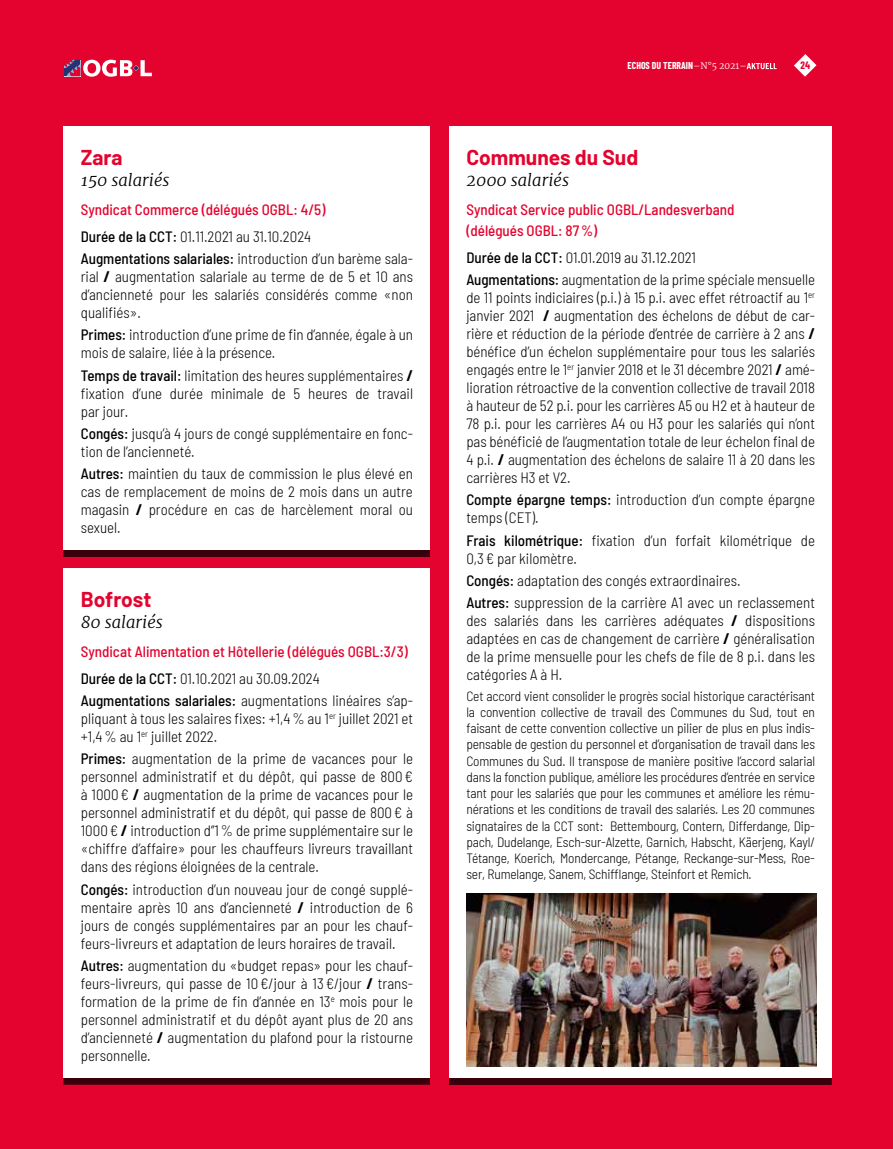
<style>
.page{position:relative;width:893px;height:1149px;background:#fff}
.page>*{position:absolute;margin:0;border:0;box-sizing:border-box;transform-origin:0 0}
.t1{font:700 21px "Barlow";color:#e4032e}
.t2{font:italic 300 16.5px "Merriweather";color:#000}
.t3{font:300 semi-condensed 15px/18px "Barlow";color:#000;text-align:justify}
.t4{font:500 semi-condensed 15px/26.5px "Barlow";color:#e4032e}
.t5{font:300 semi-condensed 13.5px/16.2px "Barlow";letter-spacing:-.01em;color:#000;text-align:justify}
.t6{font:700 10.5px "Barlow Condensed";color:#e4032e}
.t7{font:700 9.75px "Barlow Condensed";color:#fff}
.s1{color:#000}
.s2{font-weight:300;color:#000}
.s3{font-weight:500}
.s4{font-weight:700}
.s5{font-family:"Merriweather";font-weight:300;font-size:9px}
</style>
<div class="page">
<div style="left:0;top:0;width:893px;height:1148px;background:#e4032e"></div>
<svg style="left:64px;top:60px;width:88px;height:17px"></svg>
<svg style="left:794px;top:54px;width:22px;height:23px"></svg>
<svg style="left:747px;top:63px;width:30px;height:6px"></svg>
<div style="left:449px;top:126px;width:383px;height:951px;background:#fff"></div>
<div style="left:64px;top:126px;width:366px;height:424px;background:#fff"></div>
<div style="left:64px;top:568px;width:366px;height:509px;background:#fff"></div>
<img style="left:466px;top:893px;width:350px;height:173px">
<h1 class="t1" style="left:81px;top:141px;width:43px">Zara</h1>
<p class="t2" style="left:81px;top:168px;width:90px">150 salariés</p>
<p class="t4" style="left:81px;top:195px;width:246px">Syndicat Commerce (délégués OGBL: 4/5)<br><span class="s1">Durée de la CCT:</span> <span class="s2">01.11.2021 au 31.10.2024</span></p>
<p class="t3" style="left:81px;top:248px;width:334px"><span class="s3">Augmentations salariales:</span> introduction d’un barème sala&shy;rial <span class="s4">/</span> augmentation salariale au terme de de 5 et 10 ans d’ancienneté pour les salariés considérés comme «non qualifiés».</p>
<p class="t3" style="left:81px;top:324px;width:334px"><span class="s3">Primes:</span> introduction d’une prime de fin d’année, égale à un mois de salaire, liée à la présence.</p>
<p class="t3" style="left:81px;top:365px;width:334px"><span class="s3">Temps de travail:</span> limitation des heures supplémentaires <span class="s4">/ </span>fixation d’une durée minimale de 5 heures de travail par jour.</p>
<p class="t3" style="left:81px;top:423px;width:334px"><span class="s3">Congés:</span> jusqu’à 4 jours de congé supplémentaire en fonc&shy;tion de l’ancienneté.</p>
<p class="t3" style="left:81px;top:463px;width:334px"><span class="s3">Autres:</span> maintien du taux de commission le plus élevé en cas de remplacement de moins de 2 mois dans un autre magasin <span class="s4">/</span> procédure en cas de harcèlement moral ou sexuel.</p>
<h1 class="t1" style="left:81px;top:583px;width:72px">Bofrost</h1>
<p class="t2" style="left:81px;top:610px;width:84px">80 salariés</p>
<p class="t4" style="left:81px;top:637px;width:329px">Syndicat Alimentation et Hôtellerie (délégués OGBL:3/3)<br><span class="s1">Durée de la CCT:</span> <span class="s2">01.10.2021 au 30.09.2024</span></p>
<p class="t3" style="left:81px;top:690px;width:334px"><span class="s3">Augmentations salariales:</span> augmentations linéaires s’ap&shy;pliquant à tous les salaires fixes: +1,4% au 1<sup>er</sup> juillet 2021 et +1,4% au 1<sup>er</sup> juillet 2022.</p>
<p class="t3" style="left:81px;top:748px;width:334px"><span class="s3">Primes:</span> augmentation de la prime de vacances pour le personnel administratif et du dépôt, qui passe de 800€ à 1000€ <span class="s4">/</span> augmentation de la prime de vacances pour le personnel administratif et du dépôt, qui passe de 800€ à 1000€ <span class="s4">/</span> introduction d’’1% de prime supplémentaire sur le «chiffre d’affaire» pour les chauffeurs livreurs travaillant dans des régions éloignées de la centrale.</p>
<p class="t3" style="left:81px;top:878px;width:334px"><span class="s3">Congés:</span> introduction d’un nouveau jour de congé supplé&shy;mentaire après 10 ans d’ancienneté <span class="s4">/</span> introduction de 6 jours de congés supplémentaires par an pour les chauf&shy;feurs-livreurs et adaptation de leurs horaires de travail.</p>
<p class="t3" style="left:81px;top:955px;width:334px"><span class="s3">Autres:</span> augmentation du «budget repas» pour les chauf&shy;feurs-livreurs, qui passe de 10€/jour à 13€/jour <span class="s4">/</span> trans&shy;formation de la prime de fin d’année en 13<sup>e</sup> mois pour le personnel administratif et du dépôt ayant plus de 20 ans d’ancienneté <span class="s4">/</span> augmentation du plafond pour la ristourne personnelle.</p>
<p class="t7" style="left:627px;top:59px;width:121px">ECHOS DU TERRAIN<span class="s5">–N°5 2021–</span></p>
<p class="t6" style="left:800px;top:57px;width:11px">24</p>
<h1 class="t1" style="left:466px;top:141px;width:173px">Communes du Sud</h1>
<p class="t2" style="left:466px;top:168px;width:104px">2000 salariés</p>
<p class="t4" style="left:466px;top:198px;width:269px;line-height:21px">Syndicat Service public OGBL/Landesverband (délégués OGBL: 87%)</p>
<p class="t3" style="left:466px;top:245px;width:350px;line-height:22.2px"><span class="s3">Durée de la CCT:</span> 01.01.2019 au 31.12.2021<br><span class="s3">Augmentations:</span> augmentation de la prime spéciale mensuelle</p>
<p class="t3" style="left:466px;top:287px;width:350px">de 11 points indiciaires (p.i.) à 15 p.i. avec effet rétroactif au 1<sup>er </sup>janvier 2021 <span class="s4">/</span> augmentation des échelons de début de car&shy;rière et réduction de la période d’entrée de carrière à 2 ans <span class="s4">/ </span>bénéfice d’un échelon supplémentaire pour tous les salariés engagés entre le 1<sup>er</sup> janvier 2018 et le 31 décembre 2021 <span class="s4">/</span> amé&shy;lioration rétroactive de la convention collective de travail 2018 à hauteur de 52 p.i. pour les carrières A5 ou H2 et à hauteur de 78 p.i. pour les carrières A4 ou H3 pour les salariés qui n’ont pas bénéficié de l’augmentation totale de leur échelon final de 4 p.i. <span class="s4">/</span> augmentation des échelons de salaire 11 à 20 dans les carrières H3 et V2.</p>
<p class="t3" style="left:466px;top:489px;width:350px"><span class="s3">Compte épargne temps:</span> introduction d’un compte épargne temps (CET).</p>
<p class="t3" style="left:466px;top:530px;width:350px"><span class="s3">Frais kilométrique:</span> fixation d’un forfait kilométrique de<br>0,3€ par kilomètre.</p>
<p class="t3" style="left:466px;top:568px;width:350px;line-height:22.2px"><span class="s3">Congés:</span> adaptation des congés extraordinaires.<br><span class="s3">Autres:</span> suppression de la carrière A1 avec un reclassement</p>
<p class="t3" style="left:466px;top:610px;width:350px">des salariés dans les carrières adéquates <span class="s4">/</span> dispositions adaptées en cas de changement de carrière <span class="s4">/</span> généralisation de la prime mensuelle pour les chefs de file de 8 p.i. dans les catégories A à H.</p>
<p class="t5" style="left:466px;top:686px;width:350px">Cet accord vient consolider le progrès social historique caractérisant la convention collective de travail des Communes du Sud, tout en faisant de cette convention collective un pilier de plus en plus indis&shy;pensable de gestion du personnel et d’organisation de travail dans les Communes du Sud. Il transpose de manière positive l’accord salarial dans la fonction publique, améliore les procédures d’entrée en service tant pour les salariés que pour les communes et améliore les rému&shy;nérations et les conditions de travail des salariés. Les 20 communes signataires de la CCT sont: Bettembourg, Contern, Differdange, Dip&shy;pach, Dudelange, Esch-sur-Alzette, Garnich, Habscht, Käerjeng, Kayl/ Tétange, Koerich, Mondercange, Pétange, Reckange-sur-Mess, Roe&shy;ser, Rumelange, Sanem, Schifflange, Steinfort et Remich.</p>
</div>
